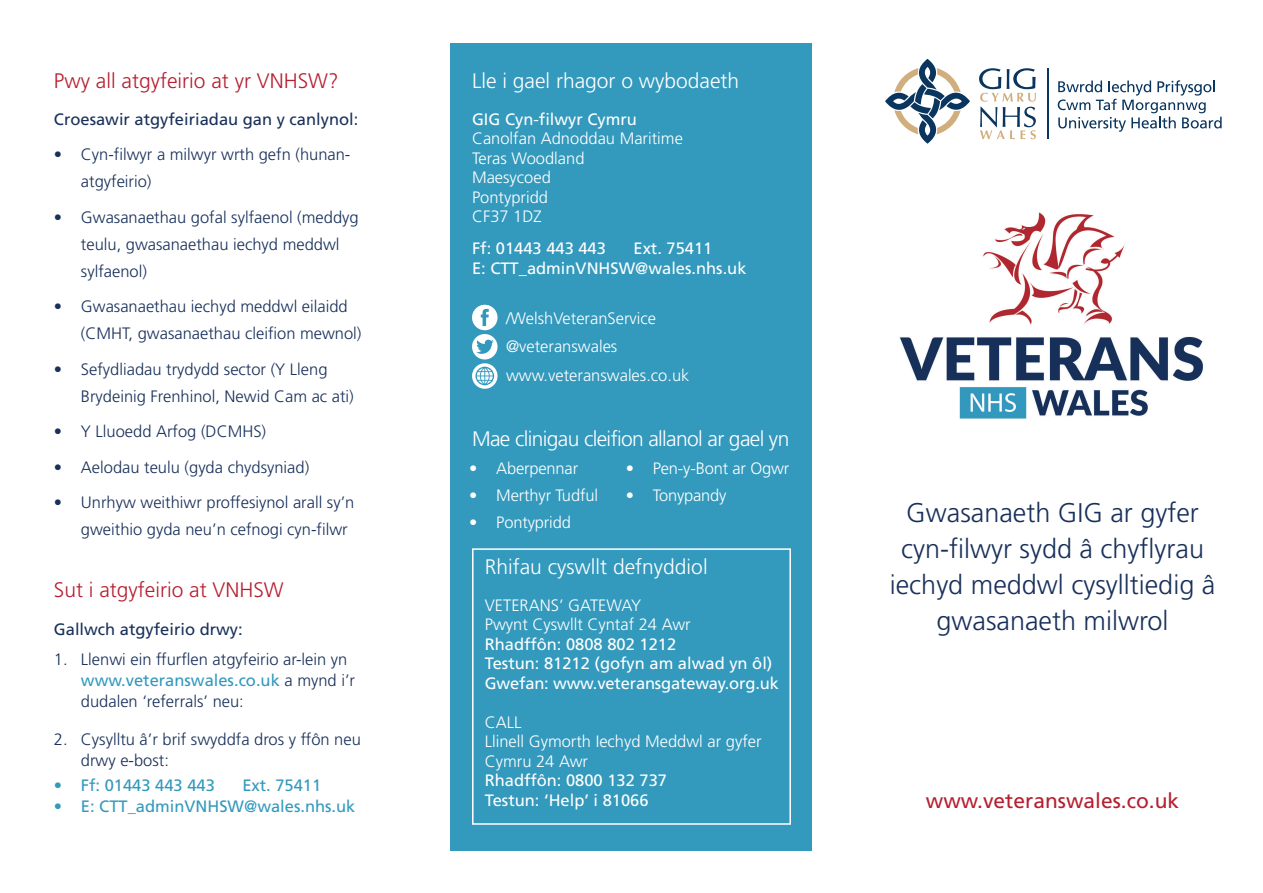
<style>
.page{position:relative;width:1263px;height:893px;background:#fff}
.page>*{position:absolute;margin:0;border:0;box-sizing:border-box;transform-origin:0 0}
.t1{font:300 27px/36px "Frutiger";color:#18305a;text-align:center}
.t2{font:300 21px "Frutiger";color:#fff}
.t3{font:300 21px "Frutiger";color:#b61f30}
.t4{font:300 21px "Frutiger";letter-spacing:-.03em;color:#fff}
.t5{font:21px "Frutiger";color:#b61f30}
.t6{font:300 16.5px/27px "Frutiger";color:#18305a}
.t7{font:300 16.5px/19.5px "Frutiger";color:#fff}
.t8{font:16.5px "Frutiger";color:#fff}
.t9{font:16.5px "Frutiger";color:#18305a}
.t10{font:16.5px "Frutiger";color:#3399bd}
.s1{font-weight:400;color:#3399bd}
</style>
<div class="page">
<div style="left:451px;top:43px;width:361px;height:807px;background:#3399bd"></div>
<svg style="left:885px;top:59px;width:85px;height:85px"></svg>
<svg style="left:979px;top:68px;width:57px;height:71px"></svg>
<hr style="left:1048px;top:68px;width:1px;height:71px;background:#0a355e">
<svg style="left:1058px;top:80px;width:163px;height:52px"></svg>
<div style="left:472px;top:334px;width:25px;height:25px;background:#fff;border-radius:50%"></div>
<svg style="left:476px;top:340px;width:18px;height:14px"></svg>
<div style="left:472px;top:305px;width:25px;height:25px;background:#fff;border-radius:50%"></div>
<svg style="left:481px;top:309px;width:8px;height:17px"></svg>
<svg style="left:472px;top:363px;width:25px;height:26px"></svg>
<svg style="left:475px;top:367px;width:19px;height:18px"></svg>
<div style="left:472px;top:548px;width:319px;height:277px;border:2px solid #fff"></div>
<img style="left:899px;top:212px;width:304px;height:207px">
<p class="t3" style="left:54px;top:69px;width:286px">Pwy all atgyfeirio at yr VNHSW?</p>
<p class="t9" style="left:54px;top:109px;width:306px">Croesawir atgyfeiriadau gan y canlynol:</p>
<p class="t6" style="left:81px;top:141px;width:271px;text-indent:-27px">• Cyn-filwyr a milwyr wrth gefn (hunan&shy;atgyfeirio)</p>
<p class="t6" style="left:81px;top:203px;width:279px;text-indent:-27px">• Gwasanaethau gofal sylfaenol (meddyg teulu, gwasanaethau iechyd meddwl sylfaenol)</p>
<p class="t6" style="left:81px;top:293px;width:282px;text-indent:-27px">• Gwasanaethau iechyd meddwl eilaidd (CMHT, gwasanaethau cleifion mewnol)</p>
<p class="t6" style="left:81px;top:355px;width:274px;text-indent:-27px">• Sefydliadau trydydd sector (Y Lleng<br>Brydeinig Frenhinol, Newid Cam ac ati)</p>
<p class="t6" style="left:54px;top:418px;width:214px">• Y Lluoedd Arfog (DCMHS)</p>
<p class="t6" style="left:54px;top:453px;width:257px">• Aelodau teulu (gyda chydsyniad)</p>
<p class="t6" style="left:81px;top:489px;width:275px;text-indent:-27px">• Unrhyw weithiwr proffesiynol arall sy’n gweithio gyda neu’n cefnogi cyn-filwr</p>
<p class="t3" style="left:54px;top:578px;width:231px">Sut i atgyfeirio at VNHSW</p>
<p class="t9" style="left:54px;top:620px;width:190px">Gallwch atgyfeirio drwy:</p>
<p class="t6" style="left:81px;top:648px;width:276px;line-height:21px;text-indent:-27px">1. Llenwi ein ffurflen atgyfeirio ar-lein yn <span class="s1">www.veteranswales.co.uk</span> a mynd i’r dudalen ‘referrals’ neu:</p>
<p class="t6" style="left:81px;top:728px;width:281px;line-height:21px;text-indent:-27px">2. Cysylltu â’r brif swyddfa dros y ffôn neu drwy e-bost:</p>
<p class="t10" style="left:54px;top:775px;width:162px">• Ff: 01443 443 443</p>
<p class="t10" style="left:242px;top:775px;width:80px">Ext. 75411</p>
<p class="t10" style="left:54px;top:796px;width:303px">• E: CTT_adminVNHSW@wales.nhs.uk</p>
<p class="t2" style="left:472px;top:69px;width:269px">Lle i gael rhagor o wybodaeth</p>
<p class="t8" style="left:472px;top:109px;width:166px">GIG Cyn-filwyr Cymru</p>
<p class="t7" style="left:472px;top:129px;width:212px">Canolfan Adnoddau Maritime</p>
<p class="t7" style="left:472px;top:148px;width:114px">Teras Woodland</p>
<p class="t7" style="left:472px;top:168px;width:80px">Maesycoed</p>
<p class="t7" style="left:472px;top:187px;width:78px">Pontypridd</p>
<p class="t7" style="left:472px;top:207px;width:71px">CF37 1DZ</p>
<p class="t8" style="left:472px;top:239px;width:135px">Ff: 01443 443 443</p>
<p class="t8" style="left:633px;top:239px;width:80px">Ext. 75411</p>
<p class="t8" style="left:472px;top:258px;width:276px">E: CTT_adminVNHSW@wales.nhs.uk</p>
<p class="t7" style="left:506px;top:308px;width:152px">/WelshVeteranService</p>
<p class="t7" style="left:506px;top:337px;width:113px">@veteranswales</p>
<p class="t7" style="left:506px;top:365px;width:185px">www.veteranswales.co.uk</p>
<p class="t4" style="left:472px;top:426px;width:319px">Mae clinigau cleifion allanol ar gael yn</p>
<p class="t7" style="left:469px;top:458px;width:110px">• Aberpennar</p>
<p class="t7" style="left:469px;top:485px;width:130px">• Merthyr Tudful</p>
<p class="t7" style="left:469px;top:512px;width:103px">• Pontypridd</p>
<p class="t7" style="left:626px;top:458px;width:165px">• Pen-y-Bont ar Ogwr</p>
<p class="t7" style="left:626px;top:485px;width:102px">• Tonypandy</p>
<p class="t2" style="left:485px;top:555px;width:224px">Rhifau cyswllt defnyddiol</p>
<p class="t7" style="left:485px;top:595px;width:158px">VETERANS’ GATEWAY</p>
<p class="t7" style="left:485px;top:615px;width:207px">Pwynt Cyswllt Cyntaf 24 Awr</p>
<p class="t8" style="left:485px;top:634px;width:193px">Rhadffôn: 0808 802 1212</p>
<p class="t8" style="left:485px;top:654px;width:289px">Testun: 81212 (gofyn am alwad yn ôl)</p>
<p class="t8" style="left:485px;top:673px;width:296px">Gwefan: www.veteransgateway.org.uk</p>
<p class="t7" style="left:485px;top:712px;width:38px">CALL</p>
<p class="t7" style="left:485px;top:732px;width:278px">Llinell Gymorth Iechyd Meddwl ar gyfer<br>Cymru 24 Awr</p>
<p class="t8" style="left:485px;top:771px;width:184px">Rhadffôn: 0800 132 737</p>
<p class="t8" style="left:485px;top:790px;width:165px">Testun: ‘Help’ i 81066</p>
<p class="t1" style="left:890px;top:494px;width:327px">Gwasanaeth GIG ar gyfer cyn-filwyr sydd â chyflyrau iechyd meddwl cysylltiedig â gwasanaeth milwrol</p>
<p class="t5" style="left:926px;top:788px;width:255px">www.veteranswales.co.uk</p>
</div>
